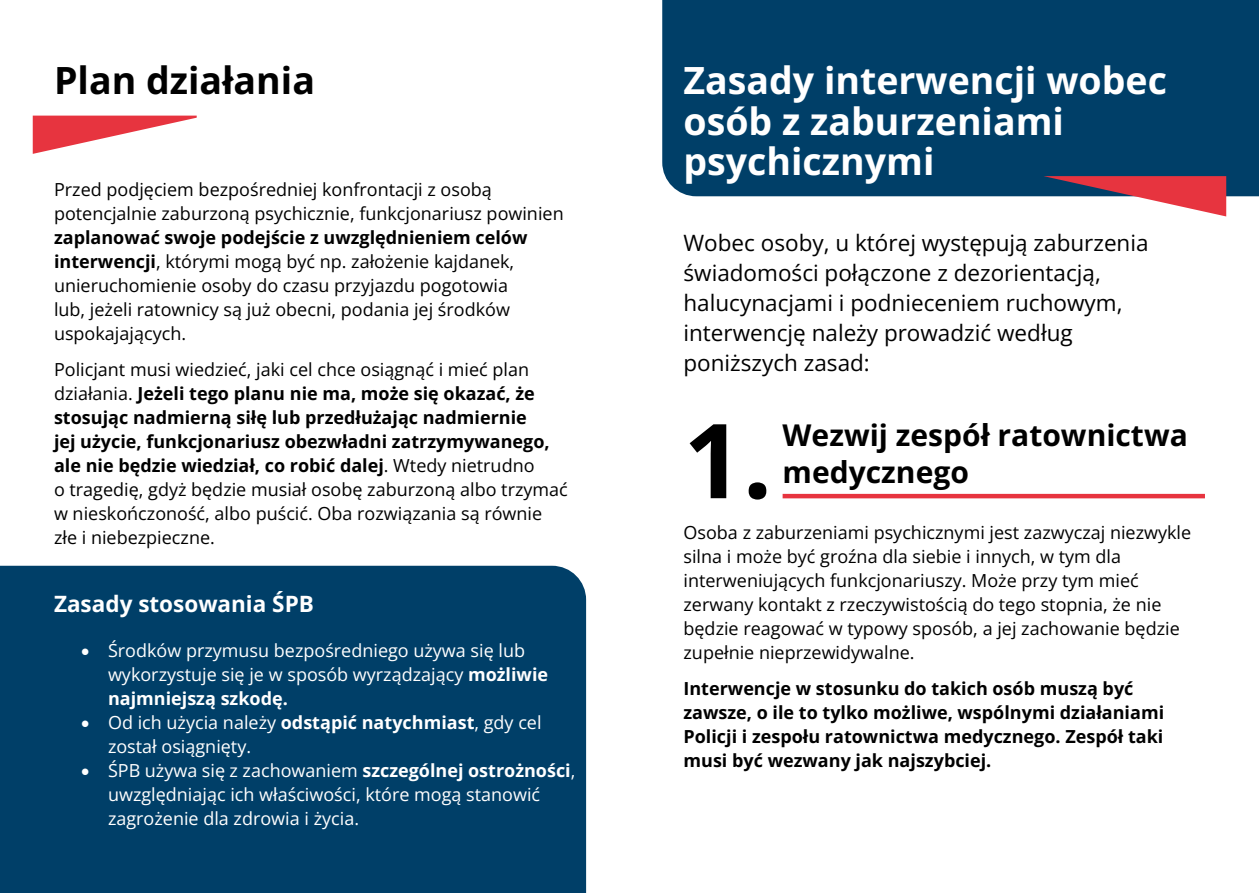
<style>
.page{position:relative;width:1259px;height:893px;background:#fff}
.page>*{position:absolute;margin:0;border:0;box-sizing:border-box;transform-origin:0 0}
.t1{font:700 103.5px "Open Sans";color:#000}
.Heading_1{font:700 37.5px/40.5px "Open Sans";color:#fff}
.t2{font:700 37.5px "Open Sans";color:#000}
.Heading_2{font:700 30px/37.5px "Open Sans";color:#000}
.t3{font:22.5px/30px "Open Sans";color:#000}
.Heading_2-2{font:700 22.5px "Open Sans";color:#fff}
.t4{font:18px/24px "Open Sans";color:#000}
.t5{font:18px/24px "Open Sans";color:#fff}
.t6{font:700 18px/24px "Open Sans";color:#000}
.s1{font-weight:700}
</style>
<div class="page">
<div style="left:662px;top:0;width:597px;height:196px;background:#003f68"></div>
<svg style="left:1043px;top:176px;width:183px;height:40px"></svg>
<svg style="left:33px;top:116px;width:164px;height:38px"></svg>
<div style="left:0;top:566px;width:586px;height:327px;background:#003f68"></div>
<hr style="left:782px;top:494px;width:423px;height:4px;background:#e7343f">
<p class="t2" style="left:54px;top:55px;width:262px">Plan działania</p>
<p class="t4" style="left:54px;top:177px;width:511px">Przed podjęciem bezpośredniej konfrontacji z osobą potencjalnie zaburzoną psychicznie, funkcjonariusz powinien <span class="s1">zaplanować swoje podejście z uwzględnieniem celów interwencji</span>, którymi mogą być np. założenie kajdanek, unieruchomienie osoby do czasu przyjazdu pogotowia<br>lub, jeżeli ratownicy są już obecni, podania jej środków uspokajających.</p>
<p class="t4" style="left:54px;top:357px;width:515px">Policjant musi wiedzieć, jaki cel chce osiągnąć i mieć plan działania. <span class="s1">Jeżeli tego planu nie ma, może się okazać, że stosując nadmierną siłę lub przedłużając nadmiernie<br>jej użycie, funkcjonariusz obezwładni zatrzymywanego, ale nie będzie wiedział, co robić dalej</span>. Wtedy nietrudno<br>o tragedię, gdyż będzie musiał osobę zaburzoną albo trzymać w nieskończoność, albo puścić. Oba rozwiązania są równie złe i niebezpieczne.</p>
<h2 class="Heading_2-2" style="left:54px;top:589px;width:261px">Zasady stosowania ŚPB</h2>
<p class="t5" style="left:108px;top:638px;width:441px;text-indent:-27px">• Środków przymusu bezpośredniego używa się lub wykorzystuje się je w sposób wyrządzający <span class="s1">możliwie najmniejszą szkodę.</span></p>
<p class="t5" style="left:108px;top:710px;width:435px;text-indent:-27px">• Od ich użycia należy <span class="s1">odstąpić natychmiast</span>, gdy cel został osiągnięty.</p>
<p class="t5" style="left:108px;top:758px;width:469px;text-indent:-27px">• ŚPB używa się z zachowaniem <span class="s1">szczególnej ostrożności</span>, uwzględniając ich właściwości, które mogą stanowić zagrożenie dla zdrowia i życia.</p>
<h1 class="Heading_1" style="left:683px;top:59px;width:485px">Zasady interwencji wobec osób z zaburzeniami psychicznymi</h1>
<p class="t3" style="left:683px;top:227px;width:466px">Wobec osoby, u której występują zaburzenia świadomości połączone z dezorientacją, halucynacjami i podnieceniem ruchowym, interwencję należy prowadzić według poniższych zasad:</p>
<p class="t1" style="left:683px;top:390px;width:90px">1.</p>
<h2 class="Heading_2" style="left:782px;top:415px;width:407px">Wezwij zespół ratownictwa medycznego</h2>
<p class="t4" style="left:683px;top:520px;width:509px">Osoba z zaburzeniami psychicznymi jest zazwyczaj niezwykle silna i może być groźna dla siebie i innych, w tym dla interweniujących funkcjonariuszy. Może przy tym mieć zerwany kontakt z rzeczywistością do tego stopnia, że nie będzie reagować w typowy sposób, a jej zachowanie będzie zupełnie nieprzewidywalne.</p>
<p class="t6" style="left:683px;top:676px;width:482px">Interwencje w stosunku do takich osób muszą być zawsze, o ile to tylko możliwe, wspólnymi działaniami Policji i zespołu ratownictwa medycznego. Zespół taki musi być wezwany jak najszybciej.</p>
</div>
